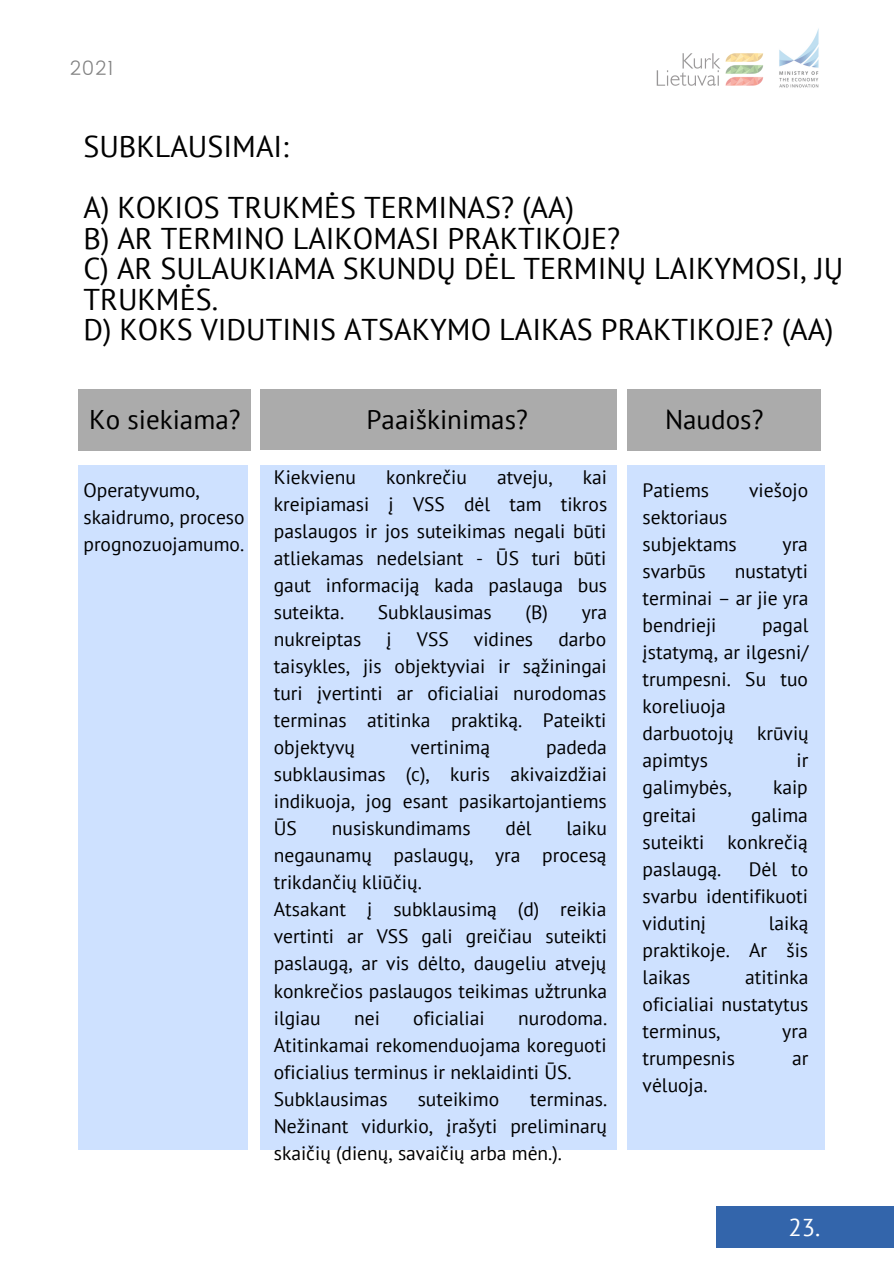
<style>
.page{position:relative;width:894px;height:1264px;background:#fff}
.page>*{position:absolute;margin:0;border:0;box-sizing:border-box;transform-origin:0 0}
.t1{font:30px/30.5px "PT Sans";color:#000}
.t2{font:27px "PT Sans";color:#000}
.t3{font:24.3px "PT Sans";color:#fff}
.t4{font:300 19.8px "Poppins";color:#000}
.t5{font:19.5px/27px "PT Sans";color:#000;text-align:justify}
</style>
<div class="page">
<div style="left:79px;top:389px;width:172px;height:61px;background:#ababab"></div>
<div style="left:261px;top:389px;width:355px;height:60px;background:#ababab"></div>
<div style="left:627px;top:389px;width:193px;height:61px;background:#ababab"></div>
<div style="left:79px;top:465px;width:169px;height:685px;background:#cee1ff"></div>
<div style="left:260px;top:465px;width:356px;height:685px;background:#cee1ff"></div>
<div style="left:627px;top:465px;width:197px;height:685px;background:#cee1ff"></div>
<img style="left:656px;top:53px;width:107px;height:33px">
<img style="left:779px;top:28px;width:40px;height:60px">
<div style="left:716px;top:1206px;width:177px;height:41px;background:#3365ab"></div>
<p class="t4" style="left:70px;top:57px;width:45px">2021</p>
<h1 class="t1" style="left:83px;top:116px;width:492px;line-height:60.8px">SUBKLAUSIMAI:<br>A) KOKIOS TRUKMĖS TERMINAS? (AA)</h1>
<h1 class="t1" style="left:83px;top:222px;width:761px">B) AR TERMINO LAIKOMASI PRAKTIKOJE?<br>C) AR SULAUKIAMA SKUNDŲ DĖL TERMINŲ LAIKYMOSI, JŲ TRUKMĖS.<br>D) KOKS VIDUTINIS ATSAKYMO LAIKAS PRAKTIKOJE? (AA)</h1>
<h2 class="t2" style="left:89px;top:402px;width:153px">Ko siekiama?</h2>
<h2 class="t2" style="left:366px;top:401px;width:163px">Paaiškinimas?</h2>
<h2 class="t2" style="left:664px;top:401px;width:100px">Naudos?</h2>
<p class="t5" style="left:274px;top:463px;width:84px">Kiekvienu</p>
<p class="t5" style="left:386px;top:463px;width:82px">konkrečiu</p>
<p class="t5" style="left:497px;top:463px;width:57px">atveju,</p>
<p class="t5" style="left:274px;top:463px;width:335px;text-indent:309px">kai kreipiamasi į VSS dėl tam tikros paslaugos ir jos suteikimas negali būti atliekamas nedelsiant - ŪS turi būti gaut informaciją kada paslauga bus suteikta.</p>
<p class="t5" style="left:83px;top:476px;width:163px;text-align:left">Operatyvumo, skaidrumo, proceso prognozuojamumo.</p>
<p class="t5" style="left:642px;top:476px;width:68px">Patiems</p>
<p class="t5" style="left:749px;top:476px;width:60px">viešojo</p>
<p class="t5" style="left:642px;top:503px;width:96px">sektoriaus subjektams</p>
<p class="t5" style="left:782px;top:530px;width:27px">yra</p>
<p class="t5" style="left:642px;top:557px;width:167px;text-indent:92px">nustatyti terminai – ar jie yra bendrieji</p>
<p class="t5" style="left:642px;top:557px;width:65px">svarbūs</p>
<p class="t5" style="left:378px;top:598px;width:115px">Subklausimas</p>
<p class="t5" style="left:525px;top:598px;width:83px">(B) yra</p>
<p class="t5" style="left:642px;top:611px;width:167px;text-align:left;text-indent:120px">pagal įstatymą, ar ilgesni/ trumpesni. Su tuo koreliuoja darbuotojų krūvių apimtys</p>
<p class="t5" style="left:274px;top:625px;width:89px">nukreiptas</p>
<p class="t5" style="left:386px;top:625px;width:7px">į</p>
<p class="t5" style="left:417px;top:625px;width:33px">VSS</p>
<p class="t5" style="left:474px;top:625px;width:61px">vidines</p>
<p class="t5" style="left:274px;top:625px;width:334px;text-indent:284px">darbo taisykles, jis objektyviai ir sąžiningai turi įvertinti ar oficialiai nurodomas terminas atitinka praktiką. Pateikti objektyvų</p>
<p class="t5" style="left:411px;top:733px;width:81px">vertinimą</p>
<p class="t5" style="left:274px;top:733px;width:335px;text-indent:272px">padeda subklausimas (c), kuris akivaizdžiai indikuoja, jog esant pasikartojantiems ŪS</p>
<p class="t5" style="left:796px;top:746px;width:13px">ir</p>
<p class="t5" style="left:642px;top:773px;width:91px">galimybės,</p>
<p class="t5" style="left:772px;top:773px;width:36px">kaip</p>
<p class="t5" style="left:642px;top:800px;width:55px">greitai</p>
<p class="t5" style="left:642px;top:800px;width:167px;text-indent:109px">galima suteikti konkrečią paslaugą.</p>
<p class="t5" style="left:274px;top:814px;width:335px;text-align:left;text-indent:292px">laiku negaunamų paslaugų, yra procesą trikdančių kliūčių.<br>Atsakant į subklausimą (d) reikia vertinti ar VSS gali greičiau suteikti paslaugą, ar vis dėlto, daugeliu atvejų konkrečios paslaugos teikimas užtrunka ilgiau</p>
<p class="t5" style="left:332px;top:814px;width:140px">nusiskundimams</p>
<p class="t5" style="left:505px;top:814px;width:28px">dėl</p>
<p class="t5" style="left:642px;top:854px;width:167px;text-indent:106px">Dėl to svarbu identifikuoti vidutinį</p>
<p class="t5" style="left:642px;top:908px;width:167px;text-indent:126px">laiką praktikoje. Ar šis laikas</p>
<p class="t5" style="left:642px;top:963px;width:167px;text-indent:103px">atitinka oficialiai nustatytus terminus,</p>
<p class="t5" style="left:354px;top:1003px;width:27px">nei</p>
<p class="t5" style="left:413px;top:1003px;width:73px">oficialiai</p>
<p class="t5" style="left:274px;top:1003px;width:335px;text-align:left;text-indent:244px">nurodoma.<br>Atitinkamai rekomenduojama koreguoti oficialius terminus ir neklaidinti ŪS.<br>Subklausimas</p>
<p class="t5" style="left:782px;top:1017px;width:27px">yra</p>
<p class="t5" style="left:642px;top:1044px;width:94px">trumpesnis</p>
<p class="t5" style="left:792px;top:1044px;width:18px">ar</p>
<p class="t5" style="left:642px;top:1071px;width:67px">vėluoja.</p>
<p class="t5" style="left:274px;top:1084px;width:335px;text-indent:256px">terminas.<br>Nežinant vidurkio, įrašyti preliminarų skaičių (dienų, savaičių arba mėn.).</p>
<p class="t5" style="left:417px;top:1084px;width:83px">suteikimo</p>
<p class="t3" style="left:784px;top:1208px;width:45px">132.</p>
<p class="t3" style="left:788px;top:1211px;width:33px">2 ..</p>
</div>
